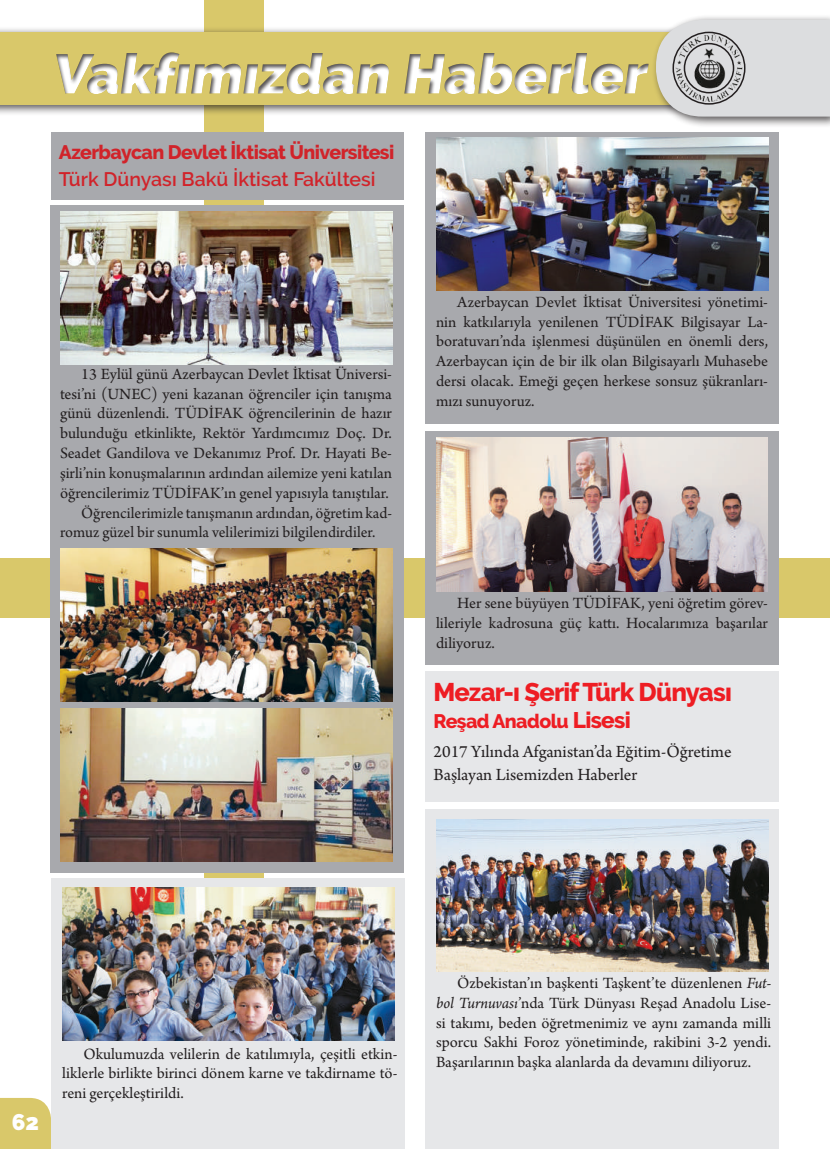
<style>
.page{position:relative;width:830px;height:1149px;background:#fff}
.page>*{position:absolute;margin:0;border:0;box-sizing:border-box;transform-origin:0 0}
.t1{font:900 55.5px "Raleway";color:#fff}
.t2{font:800 25.5px "Raleway";letter-spacing:-.03em;color:#ee1d23}
.t3{font:900 22.5px "Raleway";color:#fff}
.t4{font:800 19.5px "Raleway";letter-spacing:-.03em;color:#d1232a}
.t5{font:600 19.5px "Raleway";color:#d1232a}
.t6{font:800 19.5px "Raleway";letter-spacing:-.03em;color:#ee1d23}
.t7{font:18px/22.5px "Arno Pro";color:#231f20}
.t8{font:16.5px/19.8px "Arno Pro";color:#231f20;text-align:justify}
.s1{font-size:22.5px}
.s2{font-style:italic}
</style>
<div class="page">
<div style="left:0;top:1097px;width:51px;height:51px;background:#d9c86a"></div>
<div style="left:0;top:558px;width:829px;height:60px;background:#d9c86a"></div>
<div style="left:204px;top:0;width:60px;height:1148px;background:#d9c86a"></div>
<div style="left:0;top:26px;width:829px;height:90px;background:#231f20;opacity:.75"></div>
<div style="left:0;top:32px;width:829px;height:73px;background:#d9c86a"></div>
<div style="left:650px;top:14px;width:179px;height:114px;background:#231f20;opacity:.75"></div>
<svg style="left:655px;top:20px;width:174px;height:97px;background:#dbdcdd"></svg>
<div style="left:37px;top:41px;width:687px;height:66px;background:#231f20;opacity:.75"></div>
<img style="left:672px;top:33px;width:73px;height:69px">
<div style="left:672px;top:32px;width:73px;height:73px;border:2px solid #231f20;border-radius:50%"></div>
<div style="left:683px;top:43px;width:51px;height:50px;border:2px solid #231f20;border-radius:50%"></div>
<div style="left:51px;top:132px;width:352px;height:68px;background:#a8a9ad"></div>
<div style="left:425px;top:132px;width:353px;height:291px;background:#a8a9ad"></div>
<div style="left:425px;top:430px;width:353px;height:234px;background:#a8a9ad"></div>
<div style="left:425px;top:809px;width:353px;height:339px;background:#e6e7e9"></div>
<div style="left:52px;top:878px;width:352px;height:270px;background:#e6e7e9"></div>
<div style="left:50px;top:205px;width:353px;height:667px;background:#a8a9ad"></div>
<img style="left:60px;top:548px;width:332px;height:153px">
<img style="left:60px;top:708px;width:332px;height:153px">
<img style="left:436px;top:138px;width:331px;height:153px">
<img style="left:436px;top:438px;width:331px;height:153px">
<img style="left:60px;top:211px;width:332px;height:153px">
<img style="left:436px;top:819px;width:331px;height:152px">
<img style="left:62px;top:887px;width:332px;height:153px">
<div style="left:425px;top:671px;width:353px;height:130px;background:#e6e7e9"></div>
<h1 class="t1" style="left:51px;top:42px;width:604px">Vakfımızdan Haberler</h1>
<p class="t4" style="left:59px;top:140px;width:337px">Azerbaycan Devlet İktisat Üniversitesi</p>
<p class="t5" style="left:59px;top:168px;width:318px">Türk Dünyası Bakü İktisat Fakültesi</p>
<p class="t8" style="left:81px;top:365px;width:312px">13 Eylül günü Azerbaycan Devlet İktisat Üniversi-</p>
<p class="t8" style="left:60px;top:384px;width:333px">tesi’ni (UNEC) yeni kazanan öğrenciler için tanışma</p>
<p class="t8" style="left:60px;top:404px;width:333px">günü düzenlendi. TÜDİFAK öğrencilerinin de hazır</p>
<p class="t8" style="left:60px;top:424px;width:333px">bulunduğu etkinlikte, Rektör Yardımcımız Doç. Dr.</p>
<p class="t8" style="left:60px;top:444px;width:333px">Seadet Gandilova ve Dekanımız Prof. Dr. Hayati Be-</p>
<p class="t8" style="left:60px;top:464px;width:333px">şirli’nin konuşmalarının ardından ailemize yeni katılan</p>
<p class="t8" style="left:60px;top:483px;width:330px">öğrencilerimiz TÜDİFAK’ın genel yapısıyla tanıştılar.</p>
<p class="t8" style="left:81px;top:503px;width:312px">Öğrencilerimizle tanışmanın ardından, öğretim kad-</p>
<p class="t8" style="left:60px;top:523px;width:317px">romuz güzel bir sunumla velilerimizi bilgilendirdiler.</p>
<p class="t8" style="left:436px;top:293px;width:333px;text-indent:21px">Azerbaycan Devlet İktisat Üniversitesi yönetimi&shy;nin katkılarıyla yenilenen TÜDİFAK Bilgisayar La&shy;boratuvarı’nda işlenmesi düşünülen en önemli ders, Azerbaycan için de bir ilk olan Bilgisayarlı Muhasebe dersi olacak. Emeği geçen herkese sonsuz şükranları&shy;mızı sunuyoruz.</p>
<p class="t8" style="left:436px;top:594px;width:333px;text-indent:21px">Her sene büyüyen TÜDİFAK, yeni öğretim görev&shy;lileriyle kadrosuna güç kattı. Hocalarımıza başarılar diliyoruz.</p>
<h2 class="t2" style="left:433px;top:677px;width:300px">Mezar-ı Şerif Türk Dünyası</h2>
<p class="t6" style="left:433px;top:709px;width:199px">Reşad Anadolu <span class="s1">Lisesi</span></p>
<p class="t7" style="left:433px;top:741px;width:299px">2017 Yılında Afganistan’da Eğitim-Öğretime<br>Başlayan Lisemizden Haberler</p>
<h3 class="t3" style="left:12px;top:1108px;width:29px">62</h3>
<p class="t8" style="left:62px;top:1044px;width:336px;text-indent:21px">Okulumuzda velilerin de katılımıyla, çeşitli etkin&shy;liklerle birlikte birinci dönem karne ve takdirname tö&shy;reni gerçekleştirildi.</p>
<p class="t8" style="left:436px;top:973px;width:336px;text-indent:21px">Özbekistan’ın başkenti Taşkent’te düzenlenen <span class="s2">Fut&shy;bol Turnuvası</span>’nda Türk Dünyası Reşad Anadolu Lise&shy;si takımı, beden öğretmenimiz ve aynı zamanda milli sporcu Sakhi Foroz yönetiminde, rakibini 3-2 yendi.<br>Başarılarının başka alanlarda da devamını diliyoruz.</p>
</div>
